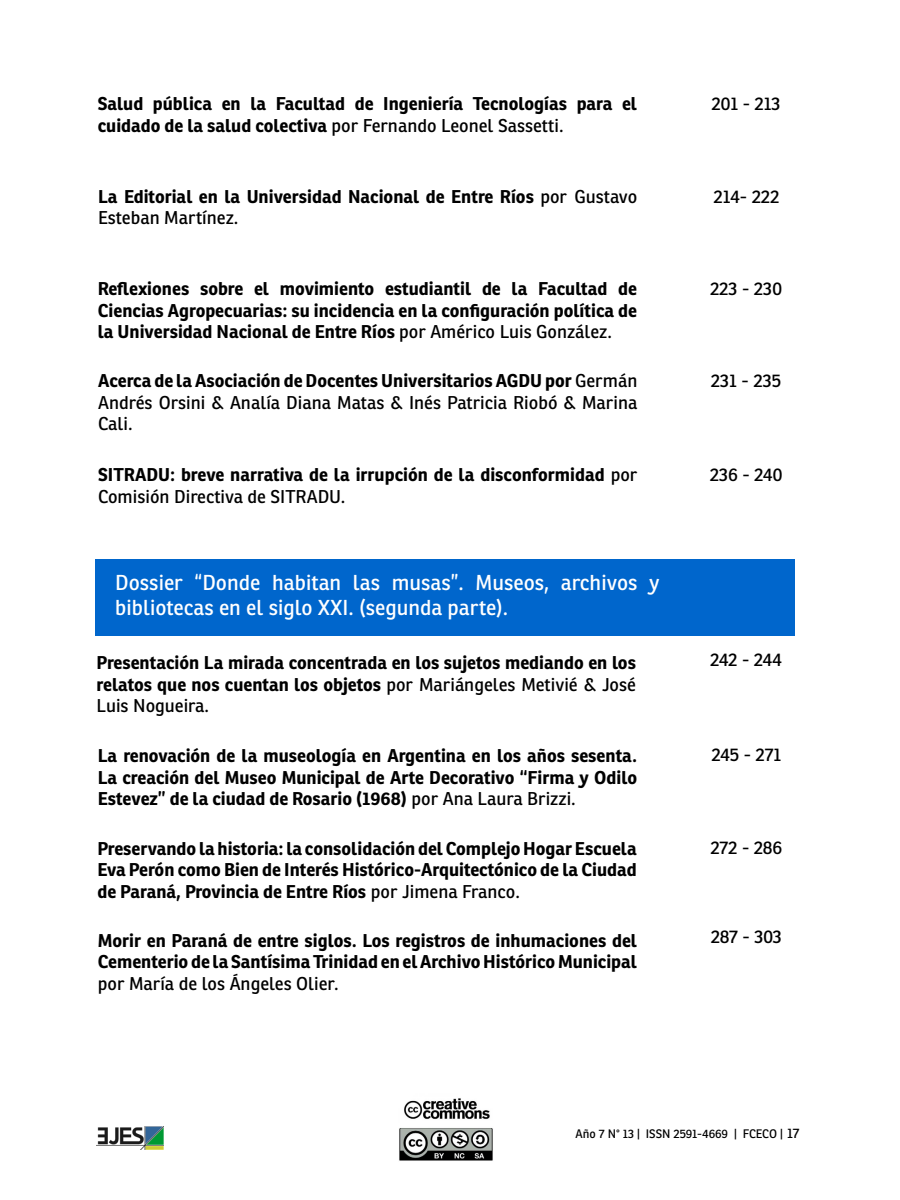
<style>
.page{position:relative;width:900px;height:1200px;background:#fff}
.page>*{position:absolute;margin:0;border:0;box-sizing:border-box;transform-origin:0 0}
.t1{font:21px/25.2px "Ronnia";color:#fff}
.t2{font:700 18px/21.6px "Ronnia";color:#000}
.t3{font:18px/21.6px "Ronnia";color:#000}
.t4{font:12px "Ronnia";color:#000}
.s1{font-weight:400}
.s2{font-size:13.5px}
</style>
<div class="page">
<img style="left:96px;top:1126px;width:68px;height:24px">
<img style="left:399px;top:1098px;width:94px;height:63px">
<div style="left:96px;top:559px;width:699px;height:76px;background:#06c"></div>
<p class="t2" style="left:98px;top:93px;width:541px">Salud pública en la Facultad de Ingeniería Tecnologías para el cuidado de la salud colectiva <span class="s1">por Fernando Leonel Sassetti.</span></p>
<p class="t3" style="left:711px;top:93px;width:71px">201 - 213</p>
<p class="t2" style="left:98px;top:185px;width:541px">La Editorial en la Universidad Nacional de Entre Ríos <span class="s1">por Gustavo<br>Esteban Martínez.</span></p>
<p class="t3" style="left:713px;top:186px;width:67px">214- 222</p>
<p class="t2" style="left:98px;top:278px;width:541px;text-align:justify">Reflexiones sobre el movimiento estudiantil de la Facultad de Ciencias Agropecuarias: su incidencia en la configuración política de la Universidad Nacional de Entre Ríos <span class="s1">por Américo Luis González.</span></p>
<p class="t3" style="left:710px;top:278px;width:74px">223 - 230</p>
<p class="t2" style="left:98px;top:370px;width:541px">Acerca de la Asociación de Docentes Universitarios AGDU por <span class="s1">Germán</span></p>
<p class="t3" style="left:711px;top:370px;width:72px">231 - 235</p>
<p class="t3" style="left:98px;top:392px;width:541px">Andrés Orsini &amp; Analía Diana Matas &amp; Inés Patricia Riobó &amp; Marina<br>Cali.</p>
<p class="t2" style="left:98px;top:464px;width:541px">SITRADU: breve narrativa de la irrupción de la disconformidad <span class="s1">por<br>Comisión Directiva de SITRADU.</span></p>
<p class="t1" style="left:115px;top:570px;width:546px">Dossier “Donde habitan las musas”. Museos, archivos y bibliotecas en el siglo XXI. (segunda parte).</p>
<p class="t2" style="left:97px;top:652px;width:541px;text-align:justify">Presentación La mirada concentrada en los sujetos mediando en los relatos que nos cuentan los objetos <span class="s1">por Mariángeles Metivié &amp; José Luis Nogueira.</span></p>
<p class="t2" style="left:98px;top:745px;width:541px;text-align:justify">La renovación de la museología en Argentina en los años sesenta.<br>La creación del Museo Municipal de Arte Decorativo “Firma y Odilo Estevez” de la ciudad de Rosario (1968) <span class="s1">por Ana Laura Brizzi.</span></p>
<p class="t2" style="left:97px;top:837px;width:541px;text-align:justify">Preservando la historia: la consolidación del Complejo Hogar Escuela Eva Perón como Bien de Interés Histórico-Arquitectónico de la Ciudad de Paraná, Provincia de Entre Ríos <span class="s1">por Jimena Franco.</span></p>
<p class="t2" style="left:98px;top:929px;width:541px">Morir en Paraná de entre siglos. Los registros de inhumaciones del<br>Cementerio de la Santísima Trinidad en el Archivo Histórico Municipal</p>
<p class="t3" style="left:98px;top:973px;width:242px">por María de los Ángeles Olier.</p>
<p class="t3" style="left:710px;top:463px;width:74px">236 - 240</p>
<p class="t3" style="left:710px;top:648px;width:73px">242 - 244</p>
<p class="t3" style="left:711px;top:744px;width:71px">245 - 271</p>
<p class="t3" style="left:710px;top:836px;width:74px">272 - 286</p>
<p class="t3" style="left:711px;top:926px;width:73px">287 - 303</p>
<p class="t4" style="left:575px;top:1126px;width:225px">Año 7 N° 13 | ISSN 2591-4669 | FCECO | <span class="s2">17</span></p>
</div>
